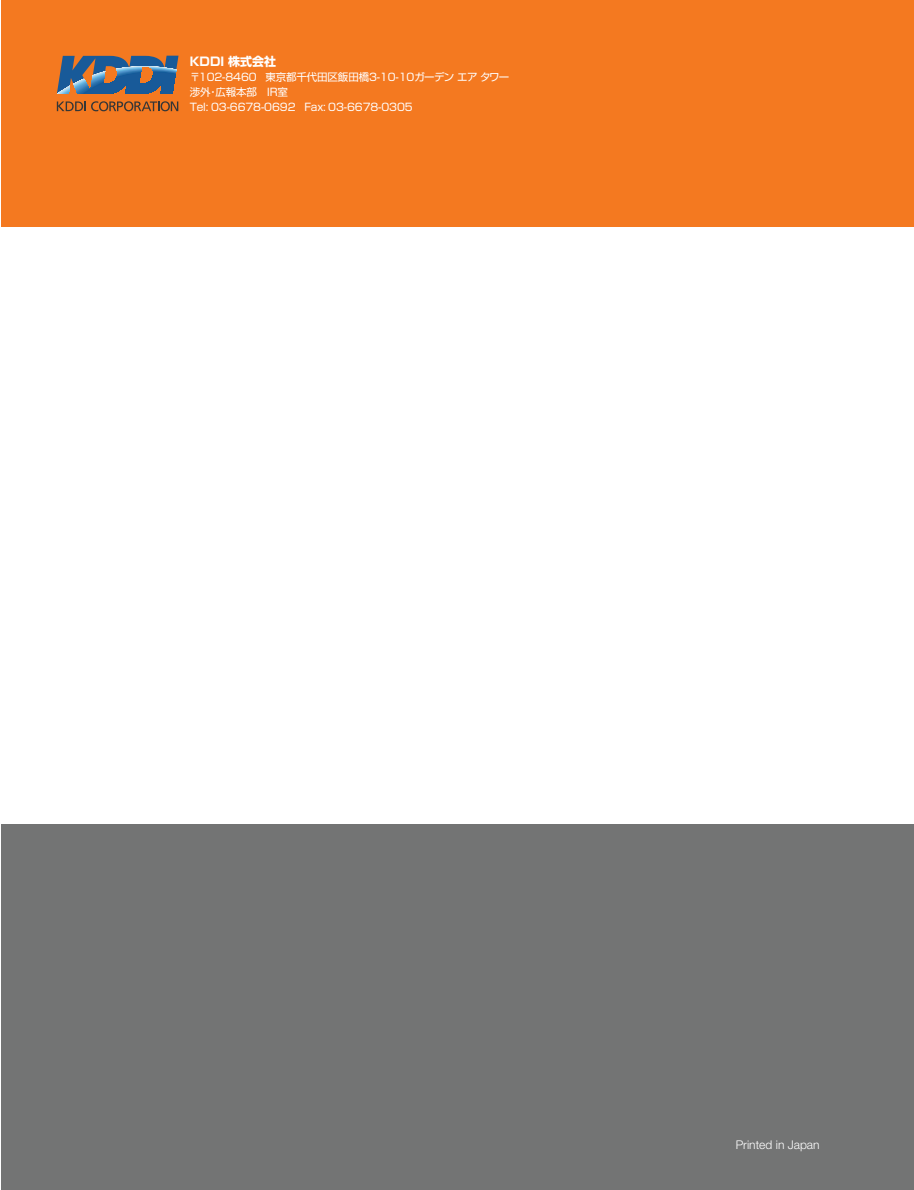
<style>
.page{position:relative;width:914px;height:1190px;background:#fff}
.page>*{position:absolute;margin:0;border:0;box-sizing:border-box;transform-origin:0 0}
.t1{font:300 12px "Helvetica Neue";color:#fff}
.t2{font:700 12px "Shin Go";color:#fff}
.t3{font:10.5px/15px "Shin Go";letter-spacing:-.015em;color:#fff}
</style>
<div class="page">
<div style="left:1px;top:825px;width:913px;height:365px;background:#737474"></div>
<div style="left:1px;top:0;width:913px;height:227px;background:#f47920"></div>
<svg style="left:57px;top:56px;width:121px;height:38px"></svg>
<svg style="left:57px;top:101px;width:121px;height:10px"></svg>
<p class="t2" style="left:190px;top:57px;width:88px">KDDI 株式会社</p>
<p class="t3" style="left:190px;top:70px;width:321px">〒102-8460 東京都千代田区飯田橋3-10-10ガーデンエアタワー渉外・広報本部　IR室<br>Tel: 03-6678-0692 Fax: 03-6678-0305</p>
<p class="t1" style="left:735px;top:1140px;width:85px">Printed in Japan</p>
</div>
